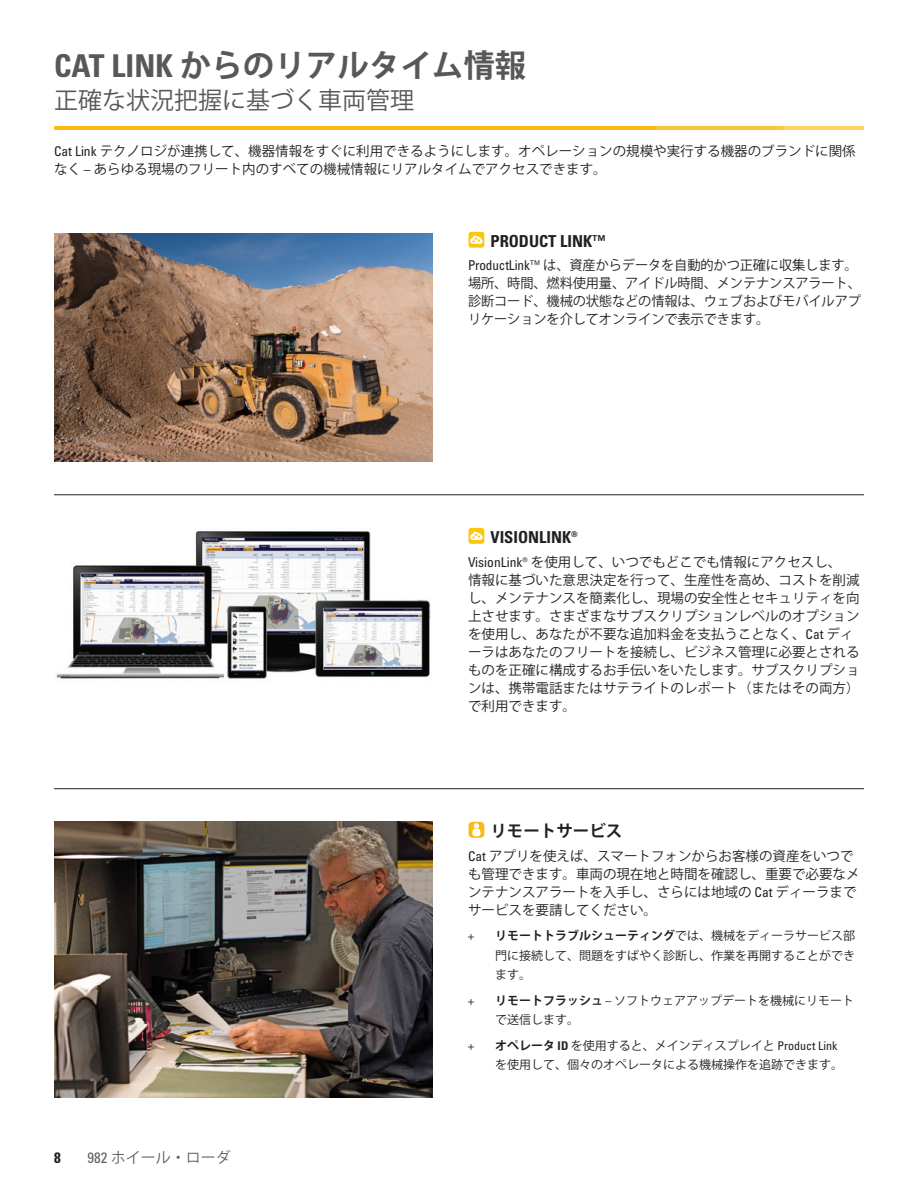
<style>
.page{position:relative;width:918px;height:1188px;background:#fff}
.page>*{position:absolute;margin:0;border:0;box-sizing:border-box;transform-origin:0 0}
.t1{font:700 31.5px "Koz Go Pro";color:#57585a}
.t2{font:24px "Koz Go Pro";color:#57585a}
.t3{font:16.5px "Univers LTCYR 67 Bold Cond";color:#231f20}
.t4{font:700 16.5px "Koz Go Pro";color:#231f20}
.t5{font:15px "Koz Go Pro";color:#5d6163}
.t6{font:15px "Univers LTCYR 67 Bold Cond";color:#231f20}
.t7{font:13.5px/18px "Koz Go Pro";color:#231f20}
.t8{font:12px/19.5px "Koz Go Pro";color:#231f20}
.t9{font:condensed 12px "Univers LTCYR 57";color:#231f20}
.s1{font-family:"Univers LTCYR 67 Bold Cond";font-weight:400}
.s2{font-family:"Univers LTCYR 57";font-stretch:condensed}
.s3{font-weight:700}
.s4{font-family:"Univers LTCYR 67 Bold Cond"}
</style>
<div class="page">
<img style="left:56px;top:531px;width:375px;height:148px">
<img style="left:54px;top:822px;width:379px;height:275px">
<img style="left:54px;top:234px;width:379px;height:228px">
<hr style="left:54px;top:127px;width:601px;height:3px;background:#fcba13">
<hr style="left:654px;top:127px;width:128px;height:3px;background:#fcba13">
<hr style="left:782px;top:127px;width:82px;height:3px;background:#fcba13">
<hr style="left:54px;top:495px;width:810px;height:1px;background:#231f20">
<hr style="left:54px;top:788px;width:810px;height:1px;background:#231f20">
<svg style="left:469px;top:232px;width:15px;height:16px"></svg>
<div style="left:469px;top:822px;width:15px;height:16px;background:#fbb917;border-radius:4px"></div>
<svg style="left:472px;top:823px;width:9px;height:13px"></svg>
<svg style="left:469px;top:528px;width:15px;height:16px"></svg>
<h1 class="t1" style="left:54px;top:45px;width:474px"><span class="s1">CAT LINK</span> からのリアルタイム情報</h1>
<h2 class="t2" style="left:54px;top:85px;width:361px">正確な状況把握に基づく車両管理</h2>
<p class="t7" style="left:54px;top:143px;width:803px"><span class="s2">Cat Link</span> テクノロジが連携して、機器情報をすぐに利用できるようにします。オペレーションの規模や実行する機器のブランドに関係なく <span class="s2">–</span> あらゆる現場のフリート内のすべての機械情報にリアルタイムでアクセスできます。</p>
<p class="t3" style="left:490px;top:231px;width:117px">PRODUCT LINK™</p>
<p class="t7" style="left:468px;top:256px;width:395px"><span class="s2">ProductLink™</span> は、資産からデータを自動的かつ正確に収集します。場所、時間、燃料使用量、アイドル時間、メンテナンスアラート、診断コード、機械の状態などの情報は、ウェブおよびモバイルアプリケーションを介してオンラインで表示できます。</p>
<p class="t3" style="left:490px;top:527px;width:89px">VISIONLINK®</p>
<p class="t7" style="left:468px;top:553px;width:393px"><span class="s2">VisionLink®</span> を使用して、いつでもどこでも情報にアクセスし、<br>情報に基づいた意思決定を行って、生産性を高め、コストを削減し、メンテナンスを簡素化し、現場の安全性とセキュリティを向上させます。さまざまなサブスクリプションレベルのオプションを使用し、あなたが不要な追加料金を支払うことなく、<span class="s2">Cat</span> ディーラはあなたのフリートを接続し、ビジネス管理に必要とされるものを正確に構成するお手伝いをいたします。サブスクリプションは、携帯電話またはサテライトのレポート（またはその両方）で利用できます。</p>
<p class="t4" style="left:490px;top:820px;width:133px">リモートサービス</p>
<p class="t6" style="left:54px;top:1148px;width:8px">8</p>
<p class="t5" style="left:87px;top:1148px;width:145px"><span class="s2">982</span> ホイール・ローダ</p>
<p class="t7" style="left:468px;top:847px;width:393px"><span class="s2">Cat</span> アプリを使えば、スマートフォンからお客様の資産をいつでも管理できます。車両の現在地と時間を確認し、重要で必要なメンテナンスアラートを入手し、さらには地域の <span class="s2">Cat</span> ディーラまでサービスを要請してください。</p>
<p class="t9" style="left:468px;top:928px;width:7px">+</p>
<p class="t8" style="left:495px;top:926px;width:361px;text-align:justify"><span class="s3">リモートトラブルシューティング</span>では、機械をディーラサービス部門に接続して、問題をすばやく診断し、作業を再開することができます。</p>
<p class="t9" style="left:468px;top:993px;width:7px">+</p>
<p class="t8" style="left:495px;top:991px;width:361px"><span class="s3">リモートフラッシュ</span> <span class="s2">–</span> ソフトウェアアップデートを機械にリモートで送信します。</p>
<p class="t9" style="left:468px;top:1038px;width:7px">+</p>
<p class="t8" style="left:495px;top:1036px;width:349px"><span class="s3">オペレータ</span> <span class="s4">ID</span> を使用すると、メインディスプレイと <span class="s2">Product Link</span>を使用して、個々のオペレータによる機械操作を追跡できます。</p>
</div>
